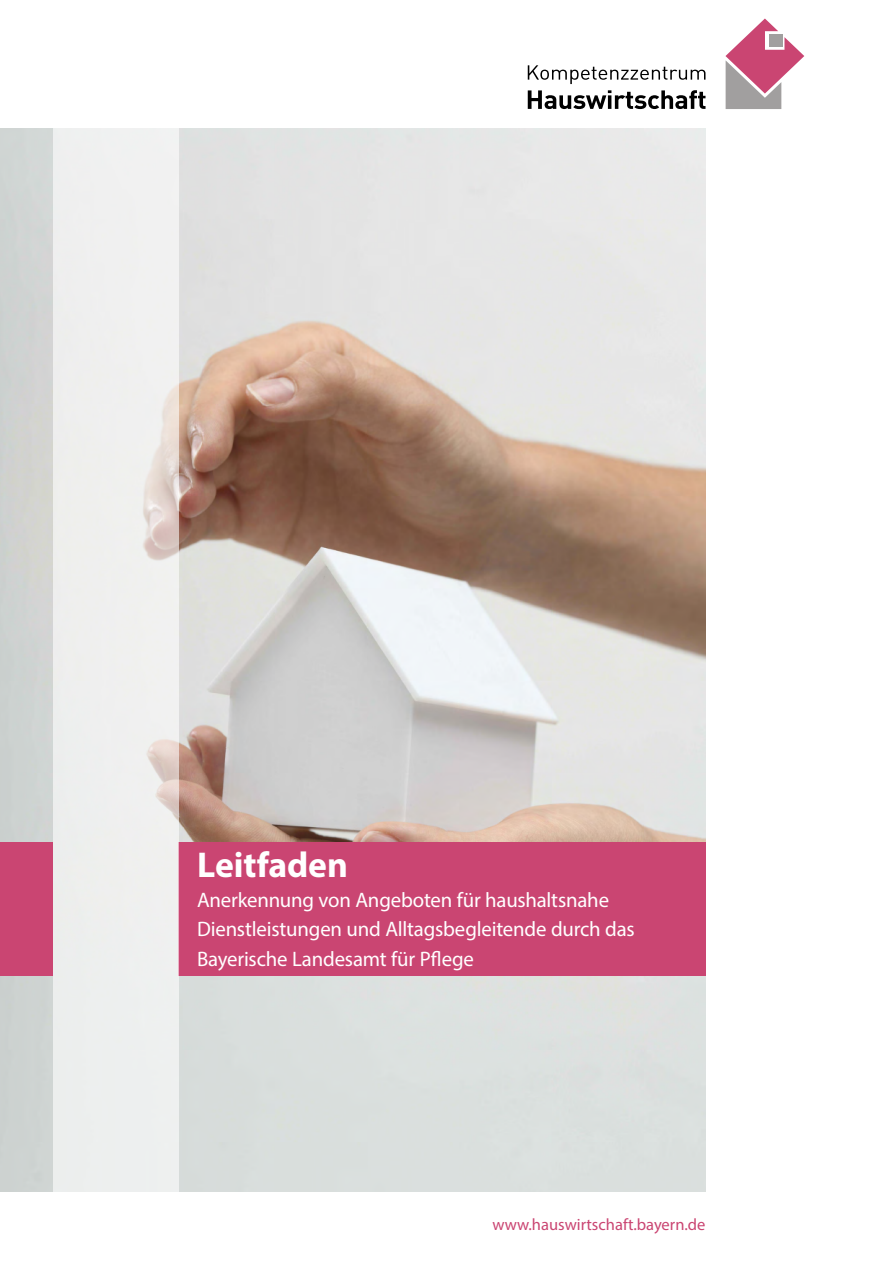
<style>
.page{position:relative;width:893px;height:1263px;background:#fff}
.page>*{position:absolute;margin:0;border:0;box-sizing:border-box;transform-origin:0 0}
.t1{font:700 36px "Myriad Pro";letter-spacing:-.005em;color:#fff}
.t2{font:21px/29.4px "Myriad Pro";letter-spacing:-.01em;color:#fff}
.Webseite{font:16.5px "Myriad Pro";color:#ca4572}
</style>
<div class="page">
<img style="left:0;top:129px;width:705px;height:1063px">
<div style="left:178px;top:842px;width:527px;height:134px;background:#ca4572"></div>
<div style="left:53px;top:128px;width:125px;height:1064px;background:#efefef"></div>
<div style="left:0;top:842px;width:53px;height:134px;background:#ca4572"></div>
<svg style="left:725px;top:19px;width:79px;height:90px"></svg>
<div style="left:769px;top:34px;width:14px;height:13px;background:#a19f9f"></div>
<svg style="left:528px;top:90px;width:177px;height:19px"></svg>
<svg style="left:528px;top:65px;width:177px;height:19px"></svg>
<h1 class="t1" style="left:197px;top:841px;width:152px">Leitfaden</h1>
<p class="t2" style="left:197px;top:884px;width:439px">Anerkennung von Angeboten für haushaltsnahe<br>Dienstleistungen und Alltagsbegleitende durch das<br>Bayerische Landesamt für Pflege</p>
<p class="Webseite" style="left:492px;top:1214px;width:215px">www.hauswirtschaft.bayern.de</p>
</div>
